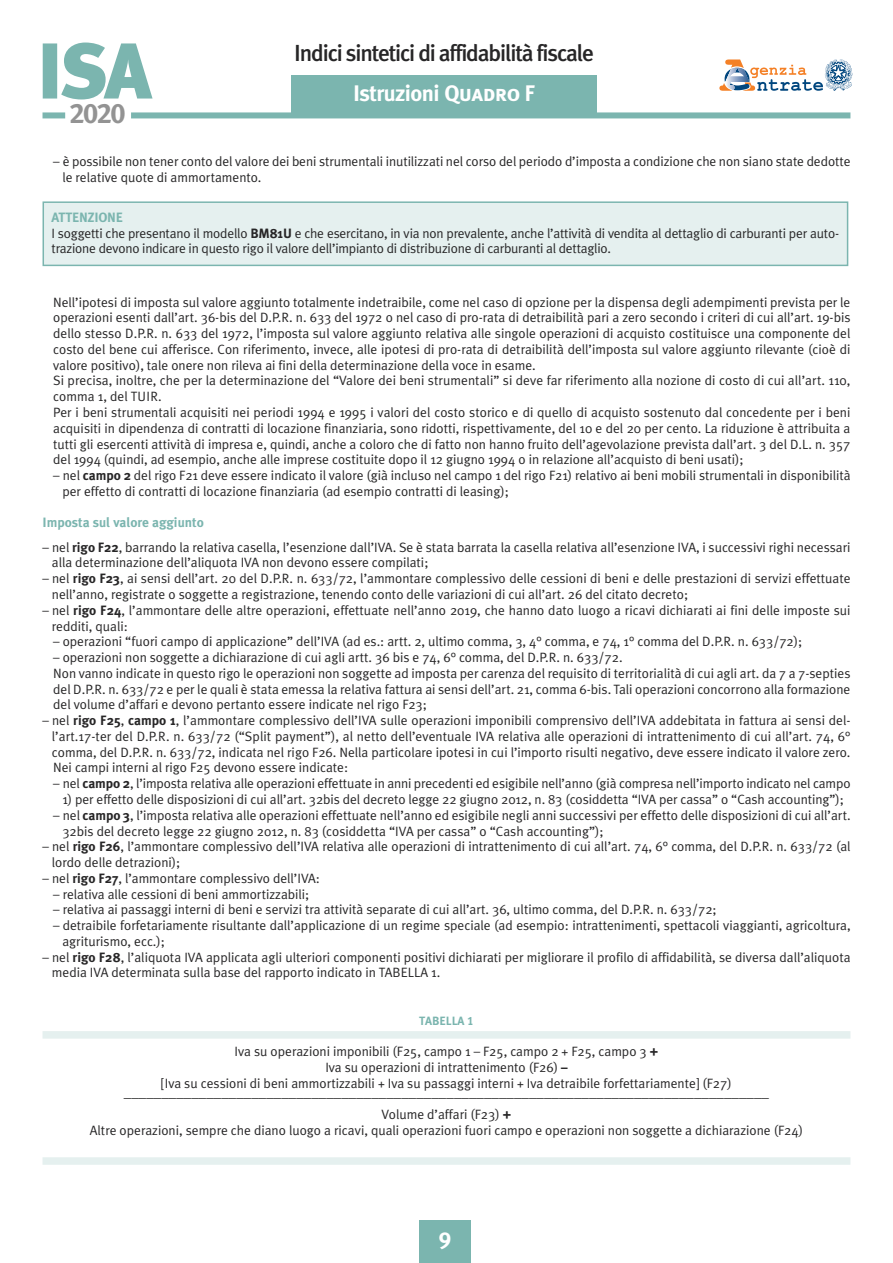
<style>
.page{position:relative;width:893px;height:1263px;background:#fff}
.page>*{position:absolute;margin:0;border:0;box-sizing:border-box;transform-origin:0 0}
.t1{font:28.2px "Meta Plus Bold Caps";color:#939393}
.t2{font:500 23.25px "Meta Plus";letter-spacing:-.05em;color:#272627}
.t3{font:23.1px "Meta Plus Bold Caps";color:#fff}
.t4{font:700 22.5px "Meta Plus";letter-spacing:-.025em;color:#fff}
.t5{font:15px "Meta Plus Normal";color:#272627}
.t6{font:13.5px/15.8px "Meta Plus Normal";color:#272627}
.t7{font:700 13.5px "Meta Plus";color:#7bb5af}
.t8{font:12px "Meta Plus Bold Caps";color:#7bb5af}
.s1{font-family:"Meta Plus Bold Caps";font-weight:400}
.s2{font-family:"Meta Plus";font-weight:700}
</style>
<div class="page">
<svg style="left:43px;top:43px;width:110px;height:56px"></svg>
<div style="left:43px;top:112px;width:22px;height:6px;background:#7bb5af"></div>
<div style="left:131px;top:112px;width:719px;height:6px;background:#7bb5af"></div>
<svg style="left:719px;top:59px;width:133px;height:32px"></svg>
<div style="left:291px;top:75px;width:306px;height:39px;background:#7bb5af"></div>
<div style="left:419px;top:1220px;width:52px;height:43px;background:#7bb5af"></div>
<div style="left:43px;top:1031px;width:807px;height:7px;background:#e5f0ef"></div>
<div style="left:43px;top:1157px;width:807px;height:8px;background:#e5f0ef"></div>
<div style="left:44px;top:203px;width:803px;height:62px;background:#e5f0ef"></div>
<div style="left:43px;top:201px;width:805px;height:65px;border:2px solid #7bb5af"></div>
<h1 class="t1" style="left:70px;top:97px;width:58px">2020</h1>
<h2 class="t2" style="left:294px;top:39px;width:301px">Indici sintetici di affidabilità fiscale</h2>
<h3 class="t4" style="left:353px;top:80px;width:184px">Istruzioni <span class="s1">Quadro F</span></h3>
<p class="t6" style="left:62px;top:154px;width:790px;text-indent:-9px">– è possibile non tener conto del valore dei beni strumentali inutilizzati nel corso del periodo d’imposta a condizione che non siano state dedotte le relative quote di ammortamento.</p>
<p class="t7" style="left:52px;top:209px;width:73px">ATTENZIONE</p>
<p class="t6" style="left:52px;top:225px;width:789px">I soggetti che presentano il modello <span class="s2">BM81U</span> e che esercitano, in via non prevalente, anche l’attività di vendita al dettaglio di carburanti per auto&shy;trazione devono indicare in questo rigo il valore dell’impianto di distribuzione di carburanti al dettaglio.</p>
<p class="t6" style="left:53px;top:294px;width:799px">Nell’ipotesi di imposta sul valore aggiunto totalmente indetraibile, come nel caso di opzione per la dispensa degli adempimenti prevista per le operazioni esenti dall’art. 36-bis del D.P.R. n. 633 del 1972 o nel caso di pro-rata di detraibilità pari a zero secondo i criteri di cui all’art. 19-bis dello stesso D.P.R. n. 633 del 1972, l’imposta sul valore aggiunto relativa alle singole operazioni di acquisto costituisce una componente del costo del bene cui afferisce. Con riferimento, invece, alle ipotesi di pro-rata di detraibilità dell’imposta sul valore aggiunto rilevante (cioè di valore positivo), tale onere non rileva ai fini della determinazione della voce in esame.<br>Si precisa, inoltre, che per la determinazione del “Valore dei beni strumentali” si deve far riferimento alla nozione di costo di cui all’art. 110, comma 1, del TUIR.<br>Per i beni strumentali acquisiti nei periodi 1994 e 1995 i valori del costo storico e di quello di acquisto sostenuto dal concedente per i beni acquisiti in dipendenza di contratti di locazione finanziaria, sono ridotti, rispettivamente, del 10 e del 20 per cento. La riduzione è attribuita a tutti gli esercenti attività di impresa e, quindi, anche a coloro che di fatto non hanno fruito dell’agevolazione prevista dall’art. 3 del D.L. n. 357 del 1994 (quindi, ad esempio, anche alle imprese costituite dopo il 12 giugno 1994 o in relazione all’acquisto di beni usati);</p>
<p class="t6" style="left:62px;top:467px;width:790px;text-indent:-9px">– nel <span class="s2">campo 2</span> del rigo F21 deve essere indicato il valore (già incluso nel campo 1 del rigo F21) relativo ai beni mobili strumentali in disponibilità per effetto di contratti di locazione finanziaria (ad esempio contratti di leasing);</p>
<p class="t7" style="left:43px;top:515px;width:163px">Imposta sul valore aggiunto</p>
<p class="t6" style="left:52px;top:539px;width:800px;text-indent:-9px">– nel <span class="s2">rigo F22</span>, barrando la relativa casella, l’esenzione dall’IVA. Se è stata barrata la casella relativa all’esenzione IVA, i successivi righi necessari alla determinazione dell’aliquota IVA non devono essere compilati;</p>
<p class="t6" style="left:52px;top:571px;width:800px;text-indent:-9px">– nel <span class="s2">rigo F23</span>, ai sensi dell’art. 20 del D.P.R. n. 633/72, l’ammontare complessivo delle cessioni di beni e delle prestazioni di servizi effettuate nell’anno, registrate o soggette a registrazione, tenendo conto delle variazioni di cui all’art. 26 del citato decreto;</p>
<p class="t6" style="left:52px;top:602px;width:800px;text-indent:-9px">– nel <span class="s2">rigo F24</span>, l’ammontare delle altre operazioni, effettuate nell’anno 2019, che hanno dato luogo a ricavi dichiarati ai fini delle imposte sui redditi, quali:</p>
<p class="t6" style="left:53px;top:634px;width:751px">– operazioni “fuori campo di applicazione” dell’IVA (ad es.: artt. 2, ultimo comma, 3, 4° comma, e 74, 1° comma del D.P.R. n. 633/72);</p>
<p class="t6" style="left:53px;top:649px;width:799px">– operazioni non soggette a dichiarazione di cui agli artt. 36 bis e 74, 6° comma, del D.P.R. n. 633/72.<br>Non vanno indicate in questo rigo le operazioni non soggette ad imposta per carenza del requisito di territorialità di cui agli art. da 7 a 7-septies del D.P.R. n. 633/72 e per le quali è stata emessa la relativa fattura ai sensi dell’art. 21, comma 6-bis. Tali operazioni concorrono alla formazione del volume d’affari e devono pertanto essere indicate nel rigo F23;</p>
<p class="t6" style="left:52px;top:712px;width:800px;text-align:justify;text-indent:-9px">– nel <span class="s2">rigo F25</span>, <span class="s2">campo 1</span>, l’ammontare complessivo dell’IVA sulle operazioni imponibili comprensivo dell’IVA addebitata in fattura ai sensi del&shy;l’art.17-ter del D.P.R. n. 633/72 (“Split payment”), al netto dell’eventuale IVA relativa alle operazioni di intrattenimento di cui all’art. 74, 6° comma, del D.P.R. n. 633/72, indicata nel rigo F26. Nella particolare ipotesi in cui l’importo risulti negativo, deve essere indicato il valore zero.<br>Nei campi interni al rigo F25 devono essere indicate:</p>
<p class="t6" style="left:53px;top:776px;width:799px">– nel <span class="s2">campo 2</span>, l’imposta relativa alle operazioni effettuate in anni precedenti ed esigibile nell’anno (già compresa nell’importo indicato nel campo</p>
<p class="t6" style="left:62px;top:791px;width:783px">1) per effetto delle disposizioni di cui all’art. 32bis del decreto legge 22 giugno 2012, n. 83 (cosiddetta “IVA per cassa” o “Cash accounting”);</p>
<p class="t6" style="left:62px;top:807px;width:790px;text-indent:-9px">– nel <span class="s2">campo 3</span>, l’imposta relativa alle operazioni effettuate nell’anno ed esigibile negli anni successivi per effetto delle disposizioni di cui all’art.<br>32bis del decreto legge 22 giugno 2012, n. 83 (cosiddetta “IVA per cassa” o “Cash accounting”);</p>
<p class="t6" style="left:52px;top:839px;width:800px;text-indent:-9px">– nel <span class="s2">rigo F26</span>, l’ammontare complessivo dell’IVA relativa alle operazioni di intrattenimento di cui all’art. 74, 6° comma, del D.P.R. n. 633/72 (al lordo delle detrazioni);</p>
<p class="t6" style="left:43px;top:870px;width:279px">– nel <span class="s2">rigo F27</span>, l’ammontare complessivo dell’IVA:</p>
<p class="t6" style="left:53px;top:886px;width:258px">– relativa alle cessioni di beni ammortizzabili;</p>
<p class="t6" style="left:53px;top:902px;width:665px">– relativa ai passaggi interni di beni e servizi tra attività separate di cui all’art. 36, ultimo comma, del D.P.R. n. 633/72;</p>
<p class="t6" style="left:62px;top:917px;width:790px;text-indent:-9px">– detraibile forfetariamente risultante dall’applicazione di un regime speciale (ad esempio: intrattenimenti, spettacoli viaggianti, agricoltura, agriturismo, ecc.);</p>
<p class="t6" style="left:52px;top:949px;width:800px;text-indent:-9px">– nel <span class="s2">rigo F28</span>, l’aliquota IVA applicata agli ulteriori componenti positivi dichiarati per migliorare il profilo di affidabilità, se diversa dall’aliquota media IVA determinata sulla base del rapporto indicato in TABELLA 1.</p>
<p class="t8" style="left:419px;top:1013px;width:56px">TABELLA 1</p>
<p class="t6" style="left:161px;top:1044px;width:572px;text-align:center">Iva su operazioni imponibili (F25, campo 1 – F25, campo 2 + F25, campo 3 <span class="s2">+<br></span>Iva su operazioni di intrattenimento (F26) <span class="s2">–<br></span>[Iva su cessioni di beni ammortizzabili + Iva su passaggi interni + Iva detraibile forfettariamente] (F27)</p>
<p class="t5" style="left:124px;top:1083px;width:646px">______________________________________________________________________________________</p>
<p class="t6" style="left:90px;top:1107px;width:715px;text-align:center">Volume d’affari (F23) <span class="s2">+<br></span>Altre operazioni, sempre che diano luogo a ricavi, quali operazioni fuori campo e operazioni non soggette a dichiarazione (F24)</p>
<h3 class="t3" style="left:439px;top:1227px;width:14px">9</h3>
</div>
